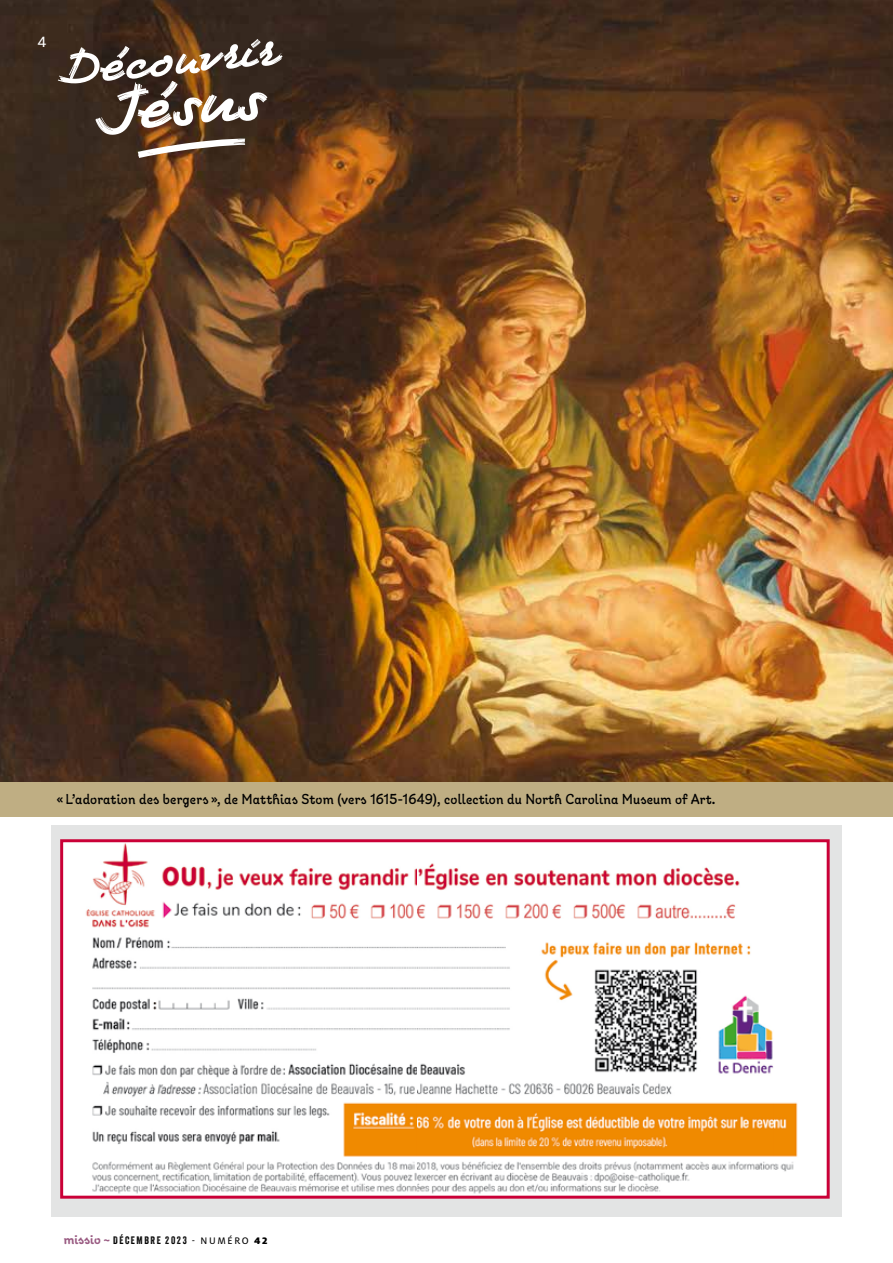
<style>
.page{position:relative;width:893px;height:1263px;background:#fff}
.page>*{position:absolute;margin:0;border:0;box-sizing:border-box;transform-origin:0 0}
.t1{font:16.5px "Milo OT Text";color:#fff}
.t2{font:300 15px "Giulia";letter-spacing:.01em;color:#000;scale:.95 1}
.t3{font:10.5px "Veneer";letter-spacing:.15em;color:#000}
.s1{font-family:"Giulia";font-size:13.5px;color:#9a5c83}
.s2{font-family:"Milo OT Text"}
.s3{font-family:"Milo OT";font-weight:900}
</style>
<div class="page">
<div style="left:51px;top:825px;width:791px;height:391px;background:#e3e4e4"></div>
<img style="left:64px;top:843px;width:761px;height:352px">
<div style="left:60px;top:839px;width:770px;height:360px;border:3px solid #ca0037"></div>
<img style="left:0;top:0;width:893px;height:782px">
<svg style="left:58px;top:39px;width:224px;height:119px"></svg>
<div style="left:0;top:782px;width:893px;height:34px;background:#bfae83"></div>
<p class="t1" style="left:38px;top:33px;width:11px">4</p>
<p class="t2" style="left:57px;top:790px;width:695px">« L’adoration des bergers », de Matthias Stom (vers 1615-1649), collection du North Carolina Museum of Art.</p>
<p class="t3" style="left:64px;top:1234px;width:205px"><span class="s1">missio ~</span> DÉCEMBRE 2023 <span class="s2">- NUMÉRO</span> <span class="s3">42</span></p>
</div>
